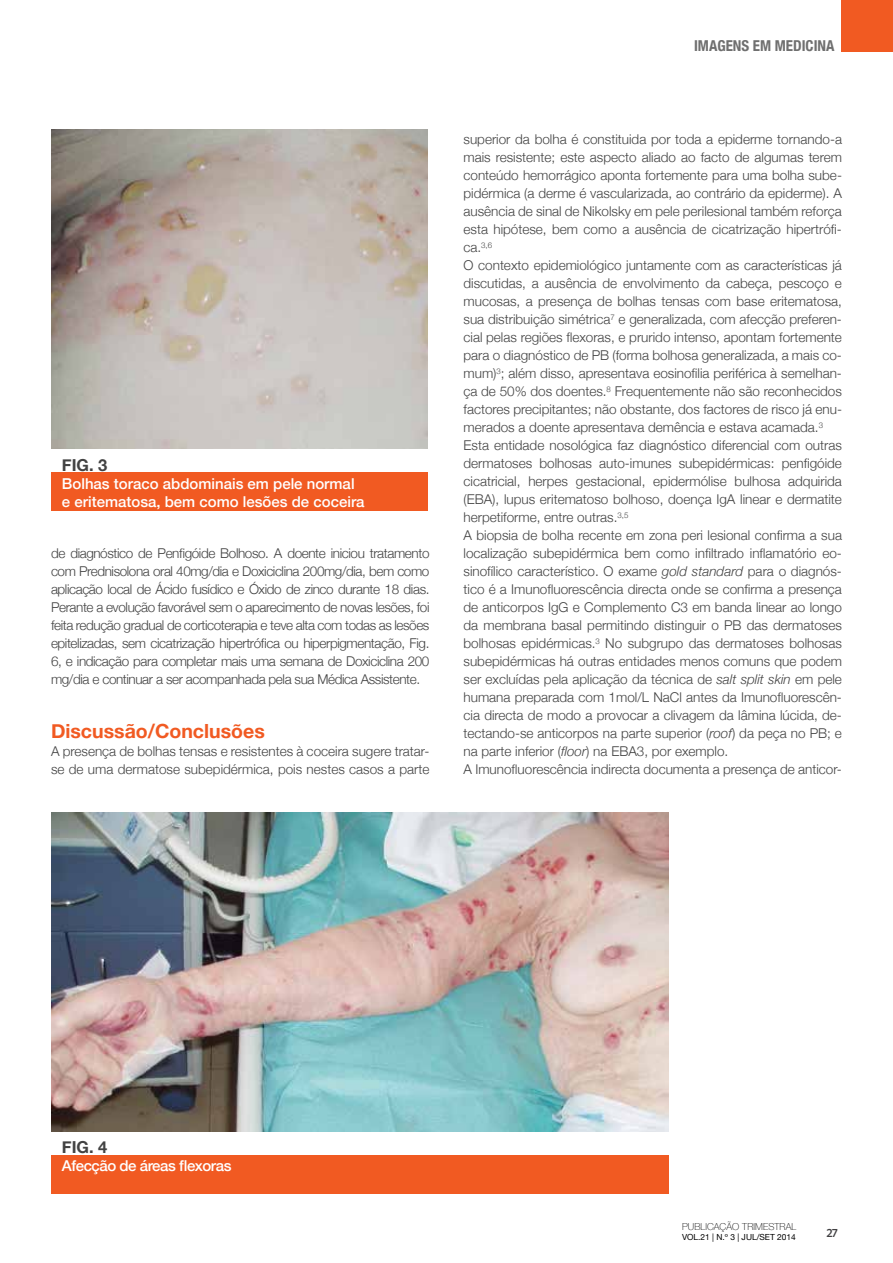
<style>
.page{position:relative;width:893px;height:1263px;background:#fff}
.page>*{position:absolute;margin:0;border:0;box-sizing:border-box;transform-origin:0 0}
.t1{font:700 19.5px "Helvetica Neue";color:#f15a22}
.t2{font:700 16.5px "Helvetica Neue";color:#424242}
.t3{font:500 15px/18px "Helvetica Neue";color:#fff}
.t4{font:500 15px "Helvetica Neue";letter-spacing:-.03em;color:#fff}
.t5{font:700 condensed 15px "Helvetica Neue";color:#6f6f6f}
.t6{font:300 13.5px/18px "Helvetica Neue";color:#424242}
.t7{font:500 13.5px "Karbon";color:#414042}
.t8{font:100 9.6px "Helvetica Neue";letter-spacing:.01em;color:#000}
.t9{font:8.4px "Helvetica Neue";color:#000}
.s1{font-style:italic}
</style>
<div class="page">
<div style="left:842px;top:0;width:51px;height:51px;background:#f15a22"></div>
<div style="left:51px;top:472px;width:377px;height:39px;background:#f15a22"></div>
<img style="left:51px;top:130px;width:377px;height:319px">
<div style="left:51px;top:1155px;width:618px;height:39px;background:#f15a22"></div>
<img style="left:51px;top:812px;width:618px;height:319px">
<p class="t2" style="left:62px;top:452px;width:47px">Fig. 3</p>
<p class="t3" style="left:62px;top:474px;width:304px">Bolhas toraco abdominais em pele normal e eritematosa, bem como lesões de coceira</p>
<p class="t6" style="left:51px;top:543px;width:380px;text-align:justify">de diagnóstico de Penfigóide Bolhoso. A doente iniciou tratamento com Prednisolona oral 40mg/dia e Doxiciclina 200mg/dia, bem como aplicação local de Ácido fusídico e Óxido de zinco durante 18 dias.<br>Perante a evolução favorável sem o aparecimento de novas lesões, foi feita redução gradual de corticoterapia e teve alta com todas as lesões epitelizadas, sem cicatrização hipertrófica ou hiperpigmentação, Fig.<br>6, e indicação para completar mais uma semana de Doxiciclina 200 mg/dia e continuar a ser acompanhada pela sua Médica Assistente.</p>
<h1 class="t1" style="left:51px;top:716px;width:215px">Discussão/Conclusões</h1>
<p class="t6" style="left:51px;top:741px;width:380px">A presença de bolhas tensas e resistentes à coceira sugere tratar&shy;se de uma dermatose subepidérmica, pois nestes casos a parte</p>
<p class="t5" style="left:694px;top:33px;width:142px">IMAGENS EM MEDICINA</p>
<p class="t6" style="left:463px;top:129px;width:380px">superior da bolha é constituida por toda a epiderme tornando-a mais resistente; este aspecto aliado ao facto de algumas terem conteúdo hemorrágico aponta fortemente para uma bolha sube&shy;pidérmica (a derme é vascularizada, ao contrário da epiderme). A ausência de sinal de Nikolsky em pele perilesional também reforça esta hipótese, bem como a ausência de cicatrização hipertrófi&shy;ca.<sup>3,6<br></sup>O contexto epidemiológico juntamente com as características já discutidas, a ausência de envolvimento da cabeça, pescoço e mucosas, a presença de bolhas tensas com base eritematosa, sua distribuição simétrica<sup>7</sup> e generalizada, com afecção preferen&shy;cial pelas regiões flexoras, e prurido intenso, apontam fortemente para o diagnóstico de PB (forma bolhosa generalizada, a mais co&shy;mum)<sup>3</sup>; além disso, apresentava eosinofilia periférica à semelhan&shy;ça de 50% dos doentes.<sup>8</sup> Frequentemente não são reconhecidos factores precipitantes; não obstante, dos factores de risco já enu&shy;merados a doente apresentava demência e estava acamada.<sup>3<br></sup>Esta entidade nosológica faz diagnóstico diferencial com outras dermatoses bolhosas auto-imunes subepidérmicas: penfigóide cicatricial, herpes gestacional, epidermólise bulhosa adquirida (EBA), lupus eritematoso bolhoso, doença IgA linear e dermatite herpetiforme, entre outras.<sup>3,5<br></sup>A biopsia de bolha recente em zona peri lesional confirma a sua localização subepidérmica bem como infiltrado inflamatório eo&shy;sinofílico característico. O exame <span class="s1">gold standard</span> para o diagnós&shy;tico é a Imunofluorescência directa onde se confirma a presença de anticorpos IgG e Complemento C3 em banda linear ao longo da membrana basal permitindo distinguir o PB das dermatoses bolhosas epidérmicas.<sup>3</sup> No subgrupo das dermatoses bolhosas subepidérmicas há outras entidades menos comuns que podem ser excluídas pela aplicação da técnica de <span class="s1">salt split skin</span> em pele humana preparada com 1mol/L NaCl antes da Imunofluorescên&shy;cia directa de modo a provocar a clivagem da lâmina lúcida, de&shy;tectando-se anticorpos na parte superior (<span class="s1">roof</span>) da peça no PB; e na parte inferior (<span class="s1">floor</span>) na EBA3, por exemplo.<br>A Imunofluorescência indirecta documenta a presença de anticor-</p>
<p class="t2" style="left:62px;top:1134px;width:47px">Fig. 4</p>
<p class="t4" style="left:62px;top:1154px;width:171px">Afecção de áreas flexoras</p>
<p class="t8" style="left:682px;top:1219px;width:116px">PUBLICAÇÃO TRIMESTRAL</p>
<p class="t9" style="left:682px;top:1231px;width:115px">VOL.21 | N.º 3 | JUL/SET 2014</p>
<p class="t7" style="left:827px;top:1225px;width:13px">27</p>
</div>
